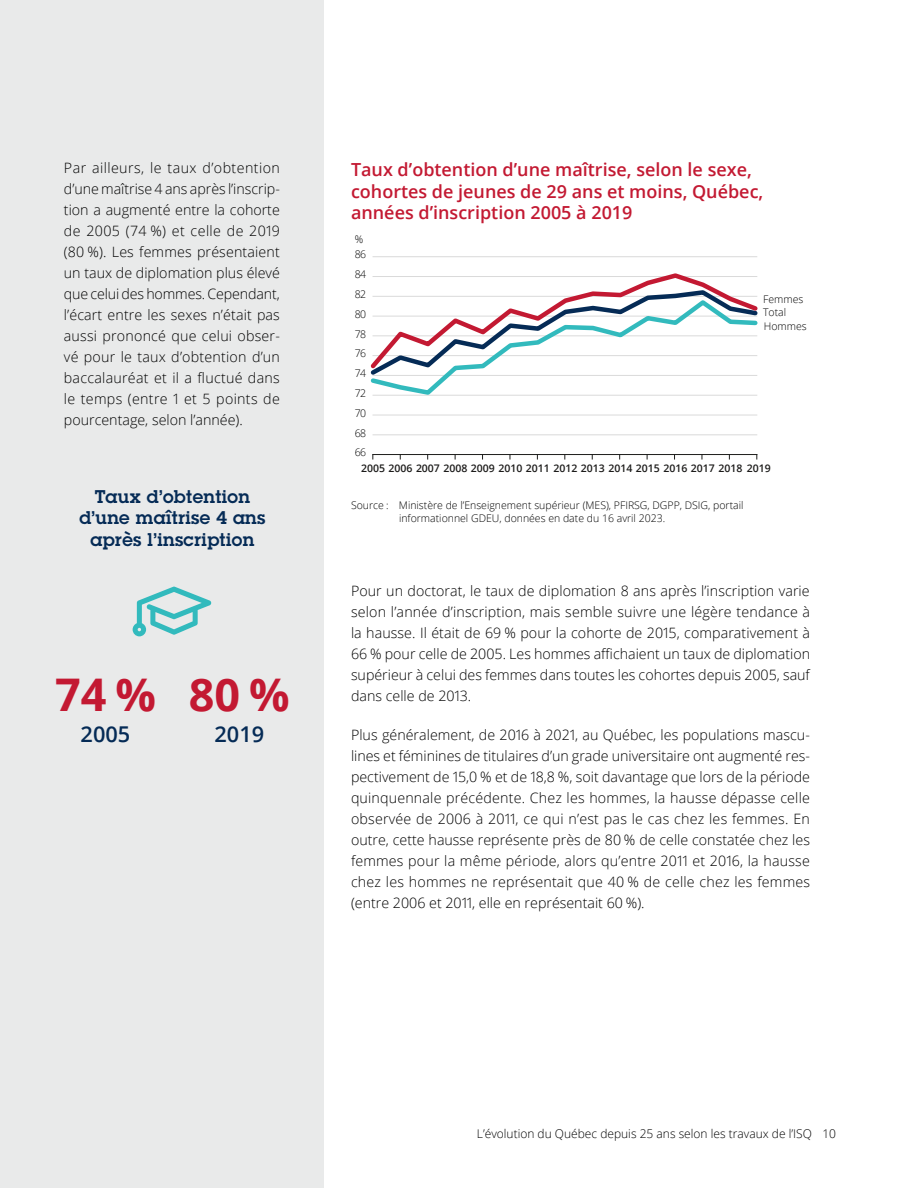
<style>
.page{position:relative;width:918px;height:1188px;background:#fff}
.page>*{position:absolute;margin:0;border:0;box-sizing:border-box;transform-origin:0 0}
.t1{font:700 45px "Open Sans";color:#c31932}
.t2{font:600 21.75px "Open Sans";color:#052b56}
.Titre{font:600 18px/21.6px "Open Sans";color:#c31932}
.Titre_infographie{font:600 18px/21.6px "Lubalin Graph Std";letter-spacing:.02em;color:#052b56;text-align:center}
.Texte_courant{font:300 14.25px/21px "Open Sans";color:#000;text-align:justify}
.Texte_courant_1_col{font:300 14.25px/21px "Open Sans";letter-spacing:.015em;color:#000;text-align:justify}
.t3{font:300 12px "Open Sans";color:#000}
.Notes_-_générales___sources{font:300 10.5px/13.5px "Open Sans";color:#000}
.t4{font:600 10.5px "Open Sans";color:#1c1b1a}
</style>
<div class="page">
<div style="left:0;top:0;width:324px;height:1188px;background:#e9eaea"></div>
<hr style="left:373px;top:256px;width:384px;height:1px;background:#dadada">
<hr style="left:373px;top:415px;width:384px;height:1px;background:#dadada">
<hr style="left:373px;top:435px;width:384px;height:1px;background:#dadada">
<hr style="left:373px;top:454px;width:384px;height:1px;background:#1d1d1b">
<svg style="left:370px;top:273px;width:388px;height:123px"></svg>
<svg style="left:133px;top:587px;width:78px;height:49px"></svg>
<p class="Texte_courant_1_col" style="left:64px;top:157px;width:218px">Par ailleurs, le taux d’obtention d’une maîtrise 4 ans après l’inscrip&shy;tion a augmenté entre la cohorte de 2005 (74 %) et celle de 2019 (80 %). Les femmes présentaient un taux de diplomation plus élevé que celui des hommes. Cependant, l’écart entre les sexes n’était pas aussi prononcé que celui obser&shy;vé pour le taux d’obtention d’un baccalauréat et il a fluctué dans le temps (entre 1 et 5 points de pourcentage, selon l’année).</p>
<p class="Titre_infographie" style="left:79px;top:485px;width:188px">Taux d’obtention d’une maîtrise 4 ans après l’inscription</p>
<p class="t1" style="left:55px;top:663px;width:102px">74 %</p>
<p class="t2" style="left:81px;top:719px;width:51px">2005</p>
<p class="t1" style="left:189px;top:663px;width:102px">80 %</p>
<p class="t2" style="left:214px;top:719px;width:51px">2019</p>
<p class="Titre" style="left:351px;top:158px;width:414px">Taux d’obtention d’une maîtrise, selon le sexe, cohortes de jeunes de 29 ans et moins, Québec, années d’inscription 2005 à 2019</p>
<p class="Notes_-_générales___sources" style="left:355px;top:232px;width:10px">%</p>
<p class="Notes_-_générales___sources" style="left:355px;top:248px;width:13px">86</p>
<p class="Notes_-_générales___sources" style="left:355px;top:267px;width:13px">84</p>
<p class="Notes_-_générales___sources" style="left:355px;top:287px;width:13px">82</p>
<p class="Notes_-_générales___sources" style="left:355px;top:307px;width:13px">80</p>
<p class="Notes_-_générales___sources" style="left:355px;top:327px;width:13px">78</p>
<p class="Notes_-_générales___sources" style="left:355px;top:347px;width:13px">76</p>
<p class="Notes_-_générales___sources" style="left:355px;top:366px;width:13px">74</p>
<p class="Notes_-_générales___sources" style="left:355px;top:386px;width:13px">72</p>
<p class="Notes_-_générales___sources" style="left:355px;top:406px;width:13px">70</p>
<p class="Notes_-_générales___sources" style="left:355px;top:426px;width:13px">68</p>
<p class="Notes_-_générales___sources" style="left:355px;top:445px;width:13px">66</p>
<p class="Notes_-_générales___sources" style="left:763px;top:292px;width:42px">Femmes</p>
<p class="Notes_-_générales___sources" style="left:763px;top:305px;width:45px">Total<br>Hommes</p>
<p class="t4" style="left:361px;top:461px;width:411px">2005 2006 2007 2008 2009 2010 2011 2012 2013 2014 2015 2016 2017 2018 2019</p>
<p class="Notes_-_générales___sources" style="left:399px;top:498px;width:346px;text-indent:-48px">Source : Ministère de l’Enseignement supérieur (MES), PFIRSG, DGPP, DSIG, portail informationnel GDEU, données en date du 16 avril 2023.</p>
<p class="Texte_courant" style="left:351px;top:580px;width:461px">Pour un doctorat, le taux de diplomation 8 ans après l’inscription varie selon l’année d’inscription, mais semble suivre une légère tendance à la hausse. Il était de 69 % pour la cohorte de 2015, comparativement à 66 % pour celle de 2005. Les hommes affichaient un taux de diplomation supérieur à celui des femmes dans toutes les cohortes depuis 2005, sauf dans celle de 2013.</p>
<p class="Texte_courant" style="left:351px;top:724px;width:461px">Plus généralement, de 2016 à 2021, au Québec, les populations mascu&shy;lines et féminines de titulaires d’un grade universitaire ont augmenté res&shy;pectivement de 15,0 % et de 18,8 %, soit davantage que lors de la période quinquennale précédente. Chez les hommes, la hausse dépasse celle observée de 2006 à 2011, ce qui n’est pas le cas chez les femmes. En outre, cette hausse représente près de 80 % de celle constatée chez les femmes pour la même période, alors qu’entre 2011 et 2016, la hausse chez les hommes ne représentait que 40 % de celle chez les femmes (entre 2006 et 2011, elle en représentait 60 %).</p>
<p class="t3" style="left:477px;top:1125px;width:361px">L’évolution du Québec depuis 25 ans selon les travaux de l’ISQ 10</p>
</div>
